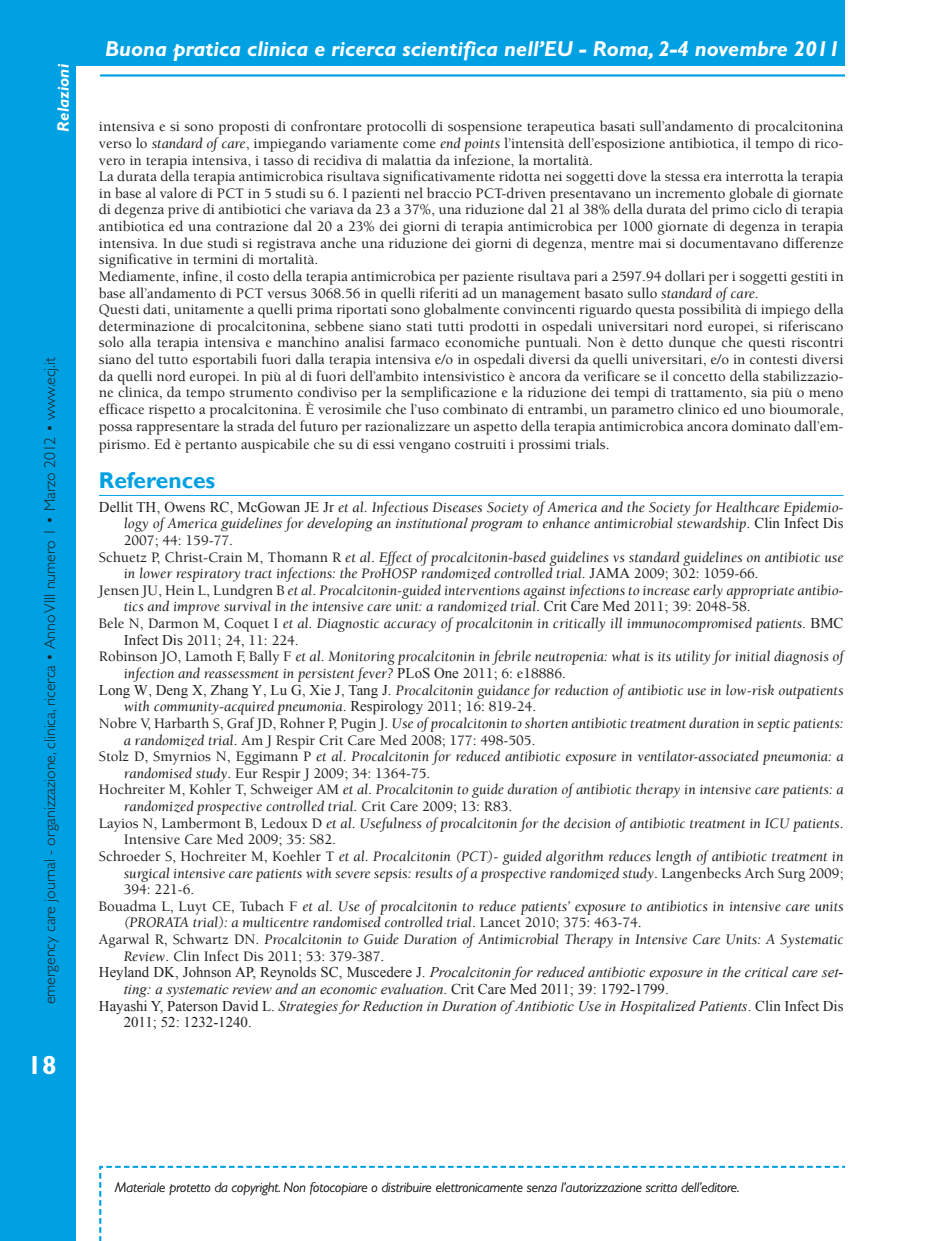
<style>
.page{position:relative;width:944px;height:1241px;background:#fff}
.page>*{position:absolute;margin:0;border:0;box-sizing:border-box;transform-origin:0 0}
.t1{font:700 26.25px "Gill Sans";color:#fff}
.T2_TITOLINO_TESTO{font:700 22.75px "Gill Sans";color:#00a1e3}
.Normale{font:italic 700 21.7px "Gill Sans";color:#fff}
.Normale-2{font:italic 700 16.62px "Gill Sans";color:#fff}
.t2{font:300 15.75px "Gill Sans";color:#231f20}
.Normale-3{font:italic 14.88px/16.6px "Berkeley";color:#231f20}
.Normale-4{font:500 14.88px/16.6px "Berkeley";color:#231f20;text-align:justify}
.desc2{font:italic 14.88px/16.6px "Times New Roman";color:#231f20}
.t3{font:italic 300 14px "Gill Sans";color:#231f20}
.s1{font-weight:400;font-style:italic}
.s2{font-family:"Times New Roman";font-style:normal}
.s3{font-weight:500;font-style:normal}
.s4{font-family:"Times New Roman"}
.s5{font-style:normal}
</style>
<div class="page">
<div style="left:1px;top:0;width:843px;height:66px;background:#00a1e3"></div>
<div style="left:0;top:0;width:75px;height:1240px;background:#00a1e3"></div>
<hr style="left:100px;top:75px;width:744px;height:1px;background:#00a1e3">
<svg style="left:99px;top:1165px;width:746px;height:75px"></svg>
<hr style="left:99px;top:495px;width:744px;height:1px;background:#00a1e3">
<p class="Normale-2" style="left:53px;top:132px;width:69px;rotate:-90deg">Relazioni</p>
<p class="t2" style="left:41px;top:1004px;width:649px;rotate:-90deg">emergency care journal - organizzazione, clinica, ricerca • Anno VIII numero 1 • Marzo 2012 • www.ecj.it</p>
<p class="t1" style="left:28px;top:1049px;width:30px">18</p>
<p class="Normale" style="left:105px;top:36px;width:736px">Buona pratica clinica e ricerca scientifica nell’EU - Roma, 2-4 novembre 2011</p>
<p class="Normale-4" style="left:99px;top:118px;width:746px">intensiva e si sono proposti di confrontare protocolli di sospensione terapeutica basati sull’andamento di procalcitonina verso lo <span class="s1">standard of care</span>, impiegando variamente come <span class="s1">end points</span> l’intensità dell’esposizione antibiotica, il tempo di rico&shy;vero in terapia intensiva, i tasso di recidiva di malattia da infezione, la mortalità.</p>
<p class="Normale-4" style="left:99px;top:168px;width:746px">La durata della terapia antimicrobica risultava significativamente ridotta nei soggetti dove la stessa era interrotta la terapia in base al valore di PCT in 5 studi su 6. I pazienti nel braccio PCT-driven presentavano un incremento globale di giornate di degenza prive di antibiotici che variava da 23 a 37%, una riduzione dal 21 al 38% della durata del primo ciclo di terapia antibiotica ed una contrazione dal 20 a 23% dei giorni di terapia antimicrobica per 1000 giornate di degenza in terapia intensiva. In due studi si registrava anche una riduzione dei giorni di degenza, mentre mai si documentavano differenze significative in termini di mortalità.</p>
<p class="Normale-4" style="left:99px;top:268px;width:746px">Mediamente, infine, il costo della terapia antimicrobica per paziente risultava pari a 2597.94 dollari per i soggetti gestiti in base all’andamento di PCT versus 3068.56 in quelli riferiti ad un management basato sullo <span class="s1">standard of care</span>.</p>
<p class="Normale-4" style="left:99px;top:301px;width:746px">Questi dati, unitamente a quelli prima riportati sono globalmente convincenti riguardo questa possibilità di impiego della determinazione di procalcitonina, sebbene siano stati tutti prodotti in ospedali universitari nord europei, si riferiscano solo alla terapia intensiva e manchino analisi farmaco economiche puntuali. Non è detto dunque che questi riscontri siano del tutto esportabili fuori dalla terapia intensiva e/o in ospedali diversi da quelli universitari, e/o in contesti diversi da quelli nord europei. In più al di fuori dell’ambito intensivistico è ancora da verificare se il concetto della stabilizzazio&shy;ne clinica, da tempo strumento condiviso per la semplificazione e la riduzione dei tempi di trattamento, sia più o meno efficace rispetto a procalcitonina. È verosimile che l’uso combinato di entrambi, un parametro clinico ed uno bioumorale, possa rappresentare la strada del futuro per razionalizzare un aspetto della terapia antimicrobica ancora dominato dall’em-</p>
<p class="Normale-4" style="left:99px;top:436px;width:512px">pirismo. Ed è pertanto auspicabile che su di essi vengano costruiti i prossimi trials.</p>
<p class="T2_TITOLINO_TESTO" style="left:99px;top:466px;width:118px">References</p>
<p class="Normale-3" style="left:124px;top:499px;width:721px;text-align:justify;text-indent:-25px"><span class="s2">Dellit TH</span><span class="s3">,</span> <span class="s2">Owens RC</span><span class="s3">,</span> <span class="s2">McGowan JE Jr</span> et al<span class="s3">.</span> Infectious Diseases Society of America and the Society for Healthcare Epidemio&shy;logy of America <span class="s4">guidelines</span> for <span class="s4">developing</span> an <span class="s4">institutional program</span> to enhance antimicrobial stewardship<span class="s3">.</span> <span class="s2">Clin Infect Dis </span><span class="s3">2007; 44: 159-77.</span></p>
<p class="Normale-3" style="left:124px;top:549px;width:721px;text-indent:-25px"><span class="s3">Schuetz P, Christ-Crain M, Thomann R</span> et al<span class="s3">.</span> Effect of procalcitonin-based guidelines vs standard guidelines on antibiotic use in lower respiratory tract infections: the ProHOSP randomized controlled trial<span class="s3">.</span> <span class="s2">JAMA</span> <span class="s3">2009; 302: 1059-66.</span></p>
<p class="Normale-3" style="left:124px;top:582px;width:721px;text-indent:-25px"><span class="s3">Jensen JU, Hein L, Lundgren B</span> et al<span class="s3">.</span> Procalcitonin-guided interventions against infections to increase early appropriate antibio&shy;tics and improve survival in the intensive care unit: a randomized trial<span class="s3">.</span> <span class="s2">Crit Care Med</span> <span class="s3">2011; 39: 2048-58.</span></p>
<p class="Normale-3" style="left:124px;top:615px;width:721px;text-indent:-25px"><span class="s3">Bele N, Darmon M, Coquet I</span> et al<span class="s3">.</span> Diagnostic accuracy of procalcitonin in critically ill immunocompromised patients<span class="s3">.</span> <span class="s2">BMC<br>Infect Dis</span> <span class="s3">2011; 24, 11: 224.</span></p>
<p class="Normale-3" style="left:124px;top:648px;width:721px;text-indent:-25px"><span class="s3">Robinson JO, Lamoth F, Bally F</span> et al<span class="s3">.</span> Monitoring procalcitonin in febrile neutropenia: what is its utility for initial diagnosis of infection and reassessment in persistent fever? <span class="s2">PLoS One</span> <span class="s3">2011; 6: e18886.</span></p>
<p class="Normale-3" style="left:124px;top:682px;width:721px;text-indent:-25px"><span class="s2">Long W</span><span class="s3">,</span> <span class="s2">Deng X</span><span class="s3">,</span> <span class="s2">Zhang Y</span><span class="s3">,</span> <span class="s2">Lu G</span><span class="s3">,</span> <span class="s2">Xie J</span><span class="s3">,</span> <span class="s2">Tang J</span><span class="s3">.</span> Procalcitonin guidance for reduction of antibiotic use in low-risk outpatients with community-acquired pneumonia<span class="s3">.</span> <span class="s2">Respirology</span> <span class="s3">2011; 16: 819-24.</span></p>
<p class="Normale-3" style="left:124px;top:715px;width:721px;text-indent:-25px"><span class="s3">Nobre V, Harbarth S, Graf JD, Rohner P, Pugin J.</span> Use of procalcitonin to shorten antibiotic treatment duration in septic patients: a randomized trial<span class="s3">. Am J Respir Crit Care Med 2008; 177: 498-505.</span></p>
<p class="Normale-3" style="left:124px;top:748px;width:721px;text-indent:-25px"><span class="s3">Stolz D, Smyrnios N, Eggimann P</span> et al<span class="s3">.</span> Procalcitonin for reduced antibiotic exposure in ventilator-associated pneumonia: a randomised study<span class="s3">. Eur Respir J 2009; 34: 1364-75.</span></p>
<p class="Normale-3" style="left:124px;top:781px;width:721px;text-indent:-25px"><span class="s3">Hochreiter M, Kohler T, Schweiger AM</span> et al<span class="s3">.</span> Procalcitonin to guide duration of antibiotic therapy in intensive care patients: a randomized prospective controlled trial<span class="s3">. Crit Care 2009; 13: R83.</span></p>
<p class="Normale-3" style="left:124px;top:815px;width:721px;text-indent:-25px"><span class="s3">Layios N, Lambermont B, Ledoux D</span> et al<span class="s3">.</span> Usefulness of procalcitonin for the decision of antibiotic treatment in ICU patients<span class="s3">.<br>Intensive Care Med 2009; 35: S82.</span></p>
<p class="Normale-3" style="left:124px;top:848px;width:721px;text-align:justify;text-indent:-25px"><span class="s3">Schroeder S, Hochreiter M, Koehler T</span> et al<span class="s3">.</span> Procalcitonin (PCT)- guided algorithm reduces length of antibiotic treatment in surgical intensive care patients with severe sepsis: results of a prospective randomized study<span class="s3">. Langenbecks Arch Surg 2009; 394: 221-6.</span></p>
<p class="Normale-3" style="left:124px;top:898px;width:721px;text-indent:-25px"><span class="s3">Bouadma L, Luyt CE, Tubach F</span> et al<span class="s3">.</span> Use of procalcitonin to reduce patients’ exposure to antibiotics in intensive care units (PRORATA trial): a multicentre randomised controlled trial<span class="s3">. Lancet 2010; 375: 463-74.</span></p>
<p class="Normale-3" style="left:124px;top:931px;width:721px;text-indent:-25px"><span class="s3">Agarwal R, Schwartz DN.</span> Procalcitonin to Guide Duration of Antimicrobial Therapy in Intensive Care Units: A Systematic<br>Review<span class="s3">. Clin Infect Dis 2011; 53: 379-387.</span></p>
<p class="desc2" style="left:124px;top:963px;width:721px;text-indent:-25px"><span class="s5">Heyland DK, Johnson AP, Reynolds SC, Muscedere J.</span> Procalcitonin for reduced antibiotic exposure in the critical care set&shy;ting: a systematic review and an economic evaluation<span class="s5">. Crit Care Med 2011; 39: 1792-1799.</span></p>
<p class="desc2" style="left:124px;top:996px;width:721px;text-indent:-25px"><span class="s5">Hayashi Y, Paterson David L.</span> Strategies for Reduction in Duration of Antibiotic Use in Hospitalized Patients<span class="s5">. Clin Infect Dis<br>2011; 52: 1232-1240.</span></p>
<p class="t3" style="left:115px;top:1179px;width:625px">Materiale protetto da copyright. Non fotocopiare o distribuire elettronicamente senza l’autorizzazione scritta dell’editore.</p>
</div>
